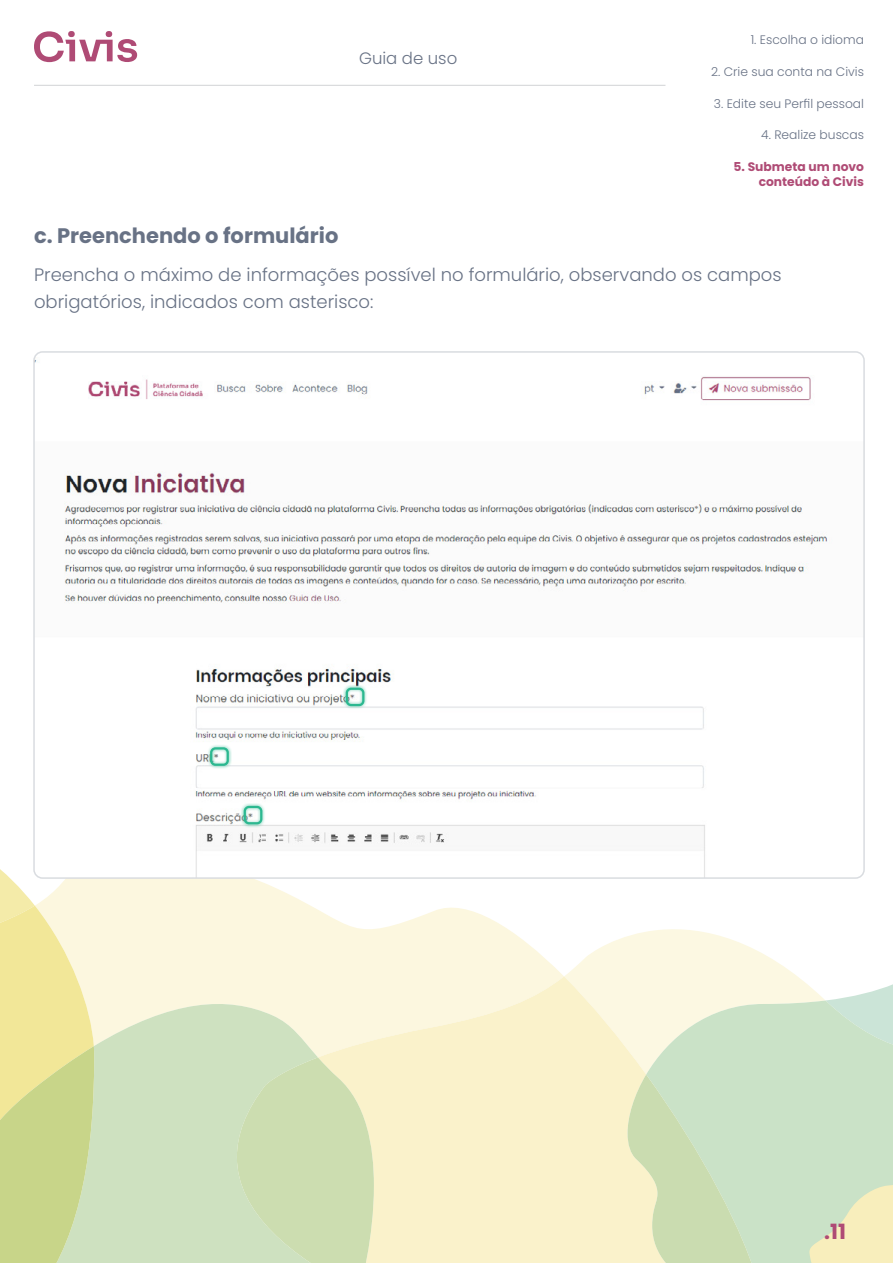
<style>
.page{position:relative;width:893px;height:1263px;background:#fff}
.page>*{position:absolute;margin:0;border:0;box-sizing:border-box;transform-origin:0 0}
.t1{font:700 21px "Poppins";color:#687285}
.t2{font:700 21px "Poppins";color:#af4b75}
.t3{font:300 18px/27px "Poppins";color:#687285}
.t4{font:300 16.5px "Poppins";color:#687285}
.t5{font:300 12.3px "Poppins";color:#687285}
.t6{font:700 12.3px/14.7px "Poppins";color:#af4b75;text-align:right}
</style>
<div class="page">
<svg style="left:94px;top:879px;width:263px;height:117px;background:#fcf7e1"></svg>
<svg style="left:94px;top:996px;width:224px;height:267px;background:#d3e3c3"></svg>
<svg style="left:0;top:869px;width:94px;height:394px;background:#e0e1a0"></svg>
<svg style="left:357px;top:907px;width:455px;height:82px;fill:#fcf8e2"></svg>
<svg style="left:318px;top:976px;width:383px;height:287px;background:#faf3cf"></svg>
<svg style="left:237px;top:1057px;width:137px;height:206px;background:#d0dfb4"></svg>
<svg style="left:646px;top:989px;width:247px;height:274px;background:#d0e5cb"></svg>
<svg style="left:627px;top:1074px;width:132px;height:189px;background:#d1e1bd"></svg>
<svg style="left:34px;top:31px;width:103px;height:31px"></svg>
<hr style="left:34px;top:85px;width:631px;height:1px;background:#d1d3d5">
<svg style="left:808px;top:1182px;width:85px;height:81px;background:#e6e9c0"></svg>
<img style="left:34px;top:354px;width:828px;height:524px">
<div style="left:343px;top:685px;width:24px;height:24px;background:#2cb890;opacity:.75"></div>
<div style="left:346px;top:688px;width:18px;height:18px;border:2px solid #2cb890;border-radius:4px"></div>
<div style="left:207px;top:744px;width:25px;height:25px;background:#2cb890;opacity:.75"></div>
<div style="left:210px;top:747px;width:19px;height:19px;border:2px solid #2cb890;border-radius:4px"></div>
<div style="left:241px;top:803px;width:24px;height:25px;background:#2cb890;opacity:.75"></div>
<div style="left:244px;top:806px;width:18px;height:18px;border:2px solid #2cb890;border-radius:4px"></div>
<p class="t4" style="left:359px;top:49px;width:100px">Guia de uso</p>
<p class="t5" style="left:751px;top:33px;width:115px">1. Escolha o idioma</p>
<p class="t5" style="left:711px;top:64px;width:154px">2. Crie sua conta na Civis</p>
<p class="t5" style="left:714px;top:96px;width:152px">3. Edite seu Perfil pessoal</p>
<p class="t5" style="left:761px;top:128px;width:104px">4. Realize buscas</p>
<p class="t6" style="left:734px;top:159px;width:132px">5. Submeta um novo conteúdo à Civis</p>
<p class="t1" style="left:34px;top:224px;width:306px">c. Preenchendo o formulário</p>
<p class="t3" style="left:34px;top:261px;width:749px">Preencha o máximo de informações possível no formulário, observando os campos obrigatórios, indicados com asterisco:</p>
<p class="t2" style="left:824px;top:1220px;width:23px">.11</p>
</div>
